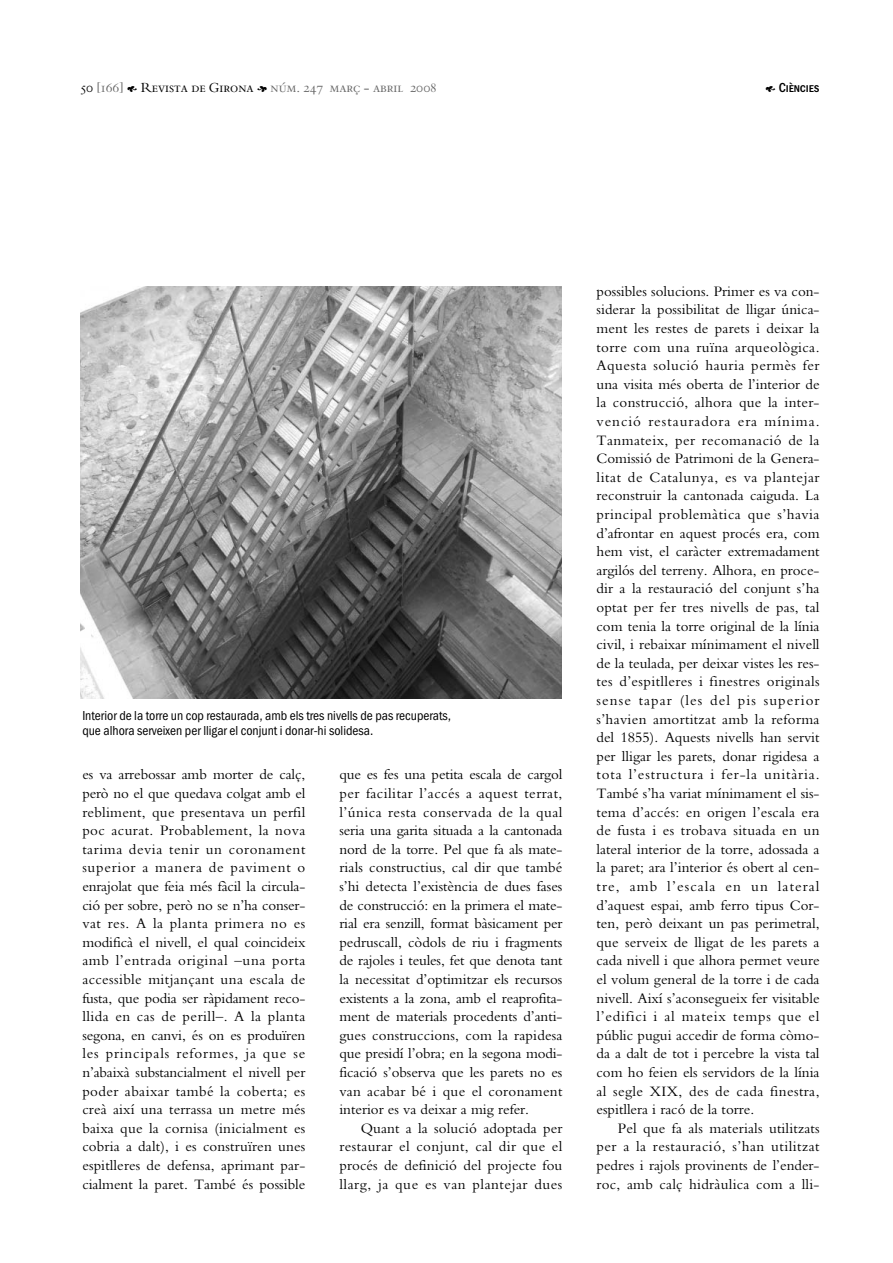
<style>
.page{position:relative;width:893px;height:1263px;background:#fff}
.page>*{position:absolute;margin:0;border:0;box-sizing:border-box;transform-origin:0 0}
.t1{font:15px/18.6px "Bembo";letter-spacing:.005em;color:#000;text-align:justify}
.t2{font:13.5px/15px "Franklin Gothic Cond";color:#000}
.t3{font:13.5px "Bergamo Sm Caps";color:#666}
.t4{font:700 13.5px "Franklin Gothic Cond Sm Caps";letter-spacing:-.01em;color:#000}
.s1{color:#000}
.s2{font-family:"Botanical";color:#000}
.s3{font-family:"Botanical";font-weight:400}
</style>
<div class="page">
<img style="left:81px;top:286px;width:480px;height:413px">
<p class="t3" style="left:81px;top:80px;width:357px"><span class="s1">50</span> [166] <span class="s2">E</span> <span class="s1">Revista de Girona</span> <span class="s2">F</span> núm. 247 març - abril 2008</p>
<p class="t4" style="left:765px;top:80px;width:56px"><span class="s3">E</span> Ciències</p>
<p class="t2" style="left:82px;top:709px;width:370px">Interior de la torre un cop restaurada, amb els tres nivells de pas recuperats, que alhora serveixen per lligar el conjunt i donar-hi solidesa.</p>
<p class="t1" style="left:82px;top:767px;width:224px">es va arrebossar amb morter de calç, però no el que quedava colgat amb el rebliment, que presentava un perfil poc acurat. Probablement, la nova tarima devia tenir un coronament superior a manera de paviment o enrajolat que feia més fàcil la circula&shy;ció per sobre, però no se n’ha conser&shy;vat res. A la planta primera no es modificà el nivell, el qual coincideix amb l’entrada original –una porta accessible mitjançant una escala de fusta, que podia ser ràpidament reco&shy;llida en cas de perill–. A la planta segona, en canvi, és on es produïren les principals reformes, ja que se n’abaixà substancialment el nivell per poder abaixar també la coberta; es creà així una terrassa un metre més baixa que la cornisa (inicialment es cobria a dalt), i es construïren unes espitlleres de defensa, aprimant par&shy;cialment la paret. També és possible</p>
<p class="t1" style="left:339px;top:767px;width:224px">que es fes una petita escala de cargol per facilitar l’accés a aquest terrat, l’única resta conservada de la qual seria una garita situada a la cantonada nord de la torre. Pel que fa als mate&shy;rials constructius, cal dir que també s’hi detecta l’existència de dues fases de construcció: en la primera el mate&shy;rial era senzill, format bàsicament per pedruscall, còdols de riu i fragments de rajoles i teules, fet que denota tant la necessitat d’optimitzar els recursos existents a la zona, amb el reaprofita&shy;ment de materials procedents d’anti&shy;gues construccions, com la rapidesa que presidí l’obra; en la segona modi&shy;ficació s’observa que les parets no es van acabar bé i que el coronament interior es va deixar a mig refer.</p>
<p class="t1" style="left:339px;top:1120px;width:224px;text-indent:21px">Quant a la solució adoptada per restaurar el conjunt, cal dir que el procés de definició del projecte fou llarg, ja que es van plantejar dues</p>
<p class="t1" style="left:596px;top:283px;width:224px">possibles solucions. Primer es va con&shy;siderar la possibilitat de lligar única&shy;ment les restes de parets i deixar la torre com una ruïna arqueològica.<br>Aquesta solució hauria permès fer una visita més oberta de l’interior de la construcció, alhora que la inter&shy;venció restauradora era mínima.<br>Tanmateix, per recomanació de la Comissió de Patrimoni de la Genera&shy;litat de Catalunya, es va plantejar reconstruir la cantonada caiguda. La principal problemàtica que s’havia d’afrontar en aquest procés era, com hem vist, el caràcter extremadament argilós del terreny. Alhora, en proce&shy;dir a la restauració del conjunt s’ha optat per fer tres nivells de pas, tal com tenia la torre original de la línia civil, i rebaixar mínimament el nivell de la teulada, per deixar vistes les res&shy;tes d’espitlleres i finestres originals sense tapar (les del pis superior s’havien amortitzat amb la reforma del 1855). Aquests nivells han servit per lligar les parets, donar rigidesa a tota l’estructura i fer-la unitària.<br>També s’ha variat mínimament el sis&shy;tema d’accés: en origen l’escala era de fusta i es trobava situada en un lateral interior de la torre, adossada a la paret; ara l’interior és obert al cen&shy;tre, amb l’escala en un lateral d’aquest espai, amb ferro tipus Cor&shy;ten, però deixant un pas perimetral, que serveix de lligat de les parets a cada nivell i que alhora permet veure el volum general de la torre i de cada nivell. Així s’aconsegueix fer visitable l’edifici i al mateix temps que el públic pugui accedir de forma còmo&shy;da a dalt de tot i percebre la vista tal com ho feien els servidors de la línia al segle XIX, des de cada finestra, espitllera i racó de la torre.</p>
<p class="t1" style="left:596px;top:1120px;width:224px;text-indent:21px">Pel que fa als materials utilitzats per a la restauració, s’han utilitzat pedres i rajols provinents de l’ender&shy;roc, amb calç hidràulica com a lli-</p>
</div>
